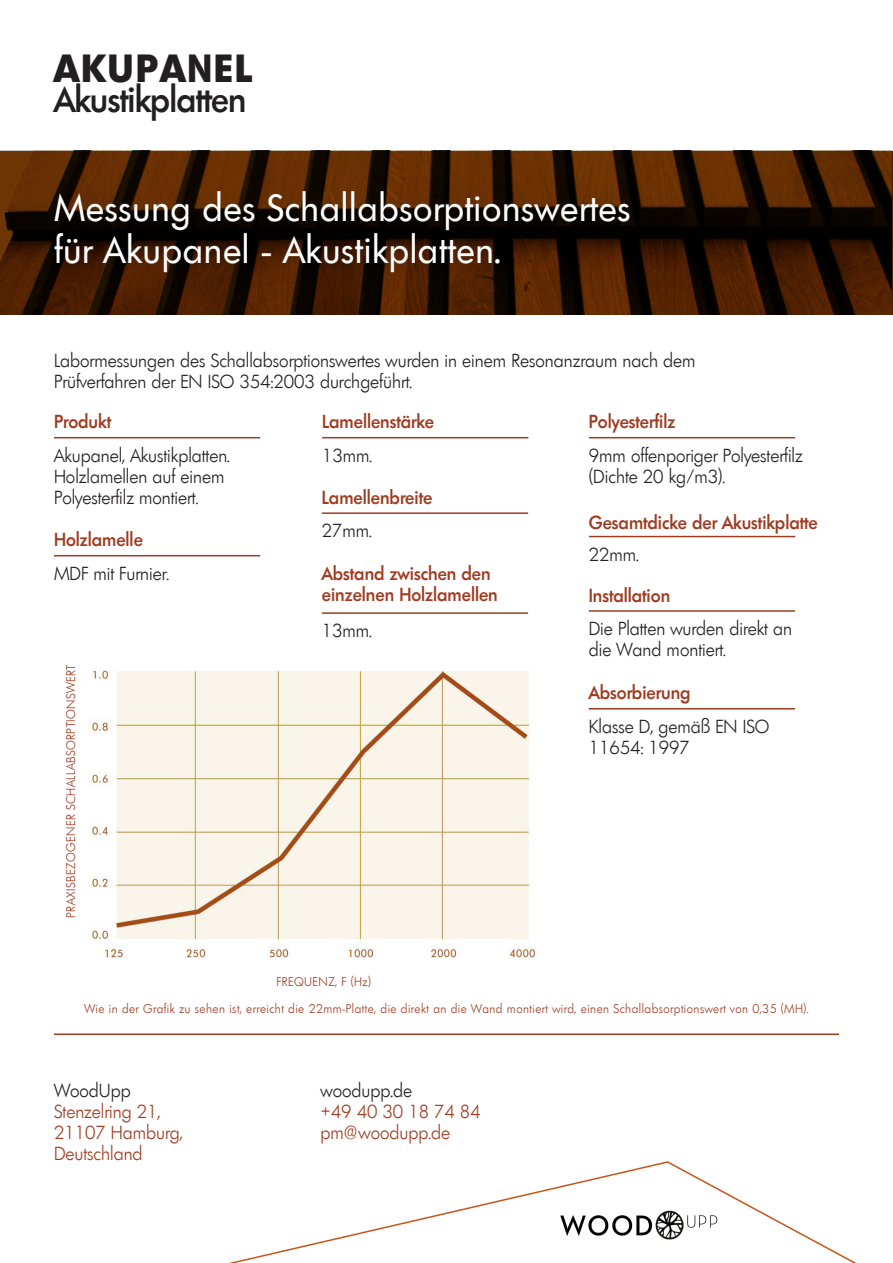
<style>
.page{position:relative;width:893px;height:1263px;background:#fff}
.page>*{position:absolute;margin:0;border:0;box-sizing:border-box;transform-origin:0 0}
.t1{font:800 38.25px "Limerick";letter-spacing:.07em;color:#231f20;scale:.96 1}
.Normal_tekst{font:36.75px "Limerick";letter-spacing:.02em;color:#fff;scale:.96 1}
.t2{font:500 35.25px "Limerick";letter-spacing:-.02em;color:#231f20;scale:.96 1}
.Brødtekst{font:300 18.3px/21px "Limerick";color:#231f20;scale:.96 1}
.Minioverskrift{font:500 18.3px/21px "Limerick";color:#9f3b21;scale:.96 1}
.Brødtekst_farvet{font:300 18.3px/21px "Limerick";color:#9f3b21;scale:.96 1}
.Brødtekst_farvet-2{font:300 12.3px "Limerick";letter-spacing:.04em;color:#9f3b21;scale:.96 1}
</style>
<div class="page">
<svg style="left:229px;top:1161px;width:628px;height:102px"></svg>
<img style="left:549px;top:1198px;width:177px;height:59px">
<svg style="left:0;top:151px;width:893px;height:164px;background:#361701"></svg>
<hr style="left:54px;top:437px;width:206px;height:1px;background:#9f3b21">
<hr style="left:322px;top:437px;width:206px;height:1px;background:#9f3b21">
<hr style="left:589px;top:437px;width:206px;height:1px;background:#9f3b21">
<hr style="left:322px;top:512px;width:206px;height:2px;background:#9f3b21">
<hr style="left:589px;top:536px;width:206px;height:1px;background:#9f3b21">
<hr style="left:589px;top:610px;width:206px;height:2px;background:#9f3b21">
<hr style="left:589px;top:708px;width:206px;height:1px;background:#9f3b21">
<hr style="left:322px;top:612px;width:206px;height:2px;background:#9f3b21">
<hr style="left:54px;top:555px;width:206px;height:1px;background:#9f3b21">
<img style="left:90px;top:670px;width:446px;height:289px">
<hr style="left:54px;top:1033px;width:785px;height:2px;background:#9f3b21">
<h1 class="t1" style="left:54px;top:44px;width:208px">AKUPANEL</h1>
<h3 class="t2" style="left:54px;top:77px;width:202px">Akustikplatten</h3>
<p class="Normal_tekst" style="left:54px;top:185px;width:602px">Messung des Schallabsorptionswertes</p>
<p class="Normal_tekst" style="left:54px;top:227px;width:467px">für Akupanel - Akustikplatten.</p>
<p class="Brødtekst" style="left:54px;top:350px;width:670px">Labormessungen des Schallabsorptionswertes wurden in einem Resonanzraum nach dem<br>Prüfverfahren der EN ISO 354:2003 durchgeführt.</p>
<p class="Minioverskrift" style="left:54px;top:411px;width:61px">Produkt</p>
<p class="Minioverskrift" style="left:322px;top:411px;width:118px">Lamellenstärke</p>
<p class="Minioverskrift" style="left:589px;top:411px;width:91px">Polyesterfilz</p>
<p class="Brødtekst" style="left:54px;top:445px;width:185px">Akupanel, Akustikplatten.<br>Holzlamellen auf einem<br>Polyesterfilz montiert.</p>
<p class="Brødtekst" style="left:322px;top:445px;width:54px">13mm.</p>
<p class="Brødtekst" style="left:589px;top:445px;width:224px">9mm offenporiger Polyesterfilz (Dichte 20 kg/m3).</p>
<p class="Brødtekst" style="left:322px;top:520px;width:54px">27mm.</p>
<p class="Brødtekst" style="left:589px;top:544px;width:54px">22mm.</p>
<p class="Minioverskrift" style="left:322px;top:487px;width:116px">Lamellenbreite</p>
<p class="Minioverskrift" style="left:589px;top:512px;width:240px">Gesamtdicke der Akustikplatte</p>
<p class="Minioverskrift" style="left:54px;top:529px;width:94px">Holzlamelle</p>
<p class="Brødtekst" style="left:54px;top:563px;width:121px">MDF mit Furnier.</p>
<p class="Brødtekst_farvet-2" style="left:63px;top:918px;width:265px;rotate:-90deg">PRAXISBEZOGENER SCHALLABSORPTIONSWERT</p>
<p class="Minioverskrift" style="left:322px;top:563px;width:185px">Abstand zwischen den einzelnen Holzlamellen</p>
<p class="Brødtekst" style="left:322px;top:620px;width:54px">13mm.</p>
<p class="Minioverskrift" style="left:589px;top:584px;width:86px">Installation</p>
<p class="Brødtekst" style="left:589px;top:618px;width:213px">Die Platten wurden direkt an die Wand montiert.</p>
<p class="Minioverskrift" style="left:589px;top:682px;width:108px">Absorbierung</p>
<p class="Brødtekst" style="left:589px;top:716px;width:190px">Klasse D, gemäß EN ISO<br>11654: 1997</p>
<p class="Brødtekst_farvet-2" style="left:276px;top:974px;width:100px">FREQUENZ, F (Hz)</p>
<p class="Brødtekst_farvet-2" style="left:84px;top:1001px;width:756px">Wie in der Grafik zu sehen ist, erreicht die 22mm-Platte, die direkt an die Wand montiert wird, einen Schallabsorptionswert von 0,35 (MH).</p>
<p class="Brødtekst" style="left:54px;top:1079px;width:81px">WoodUpp</p>
<p class="Brødtekst_farvet" style="left:54px;top:1100px;width:113px">Stenzelring 21,</p>
<p class="Brødtekst_farvet" style="left:54px;top:1121px;width:136px">21107 Hamburg,<br>Deutschland</p>
<p class="Brødtekst" style="left:321px;top:1079px;width:97px">woodupp.de</p>
<p class="Brødtekst_farvet" style="left:321px;top:1100px;width:168px">+49 40 30 18 74 84</p>
<p class="Brødtekst_farvet" style="left:321px;top:1121px;width:136px">pm@woodupp.de</p>
</div>
